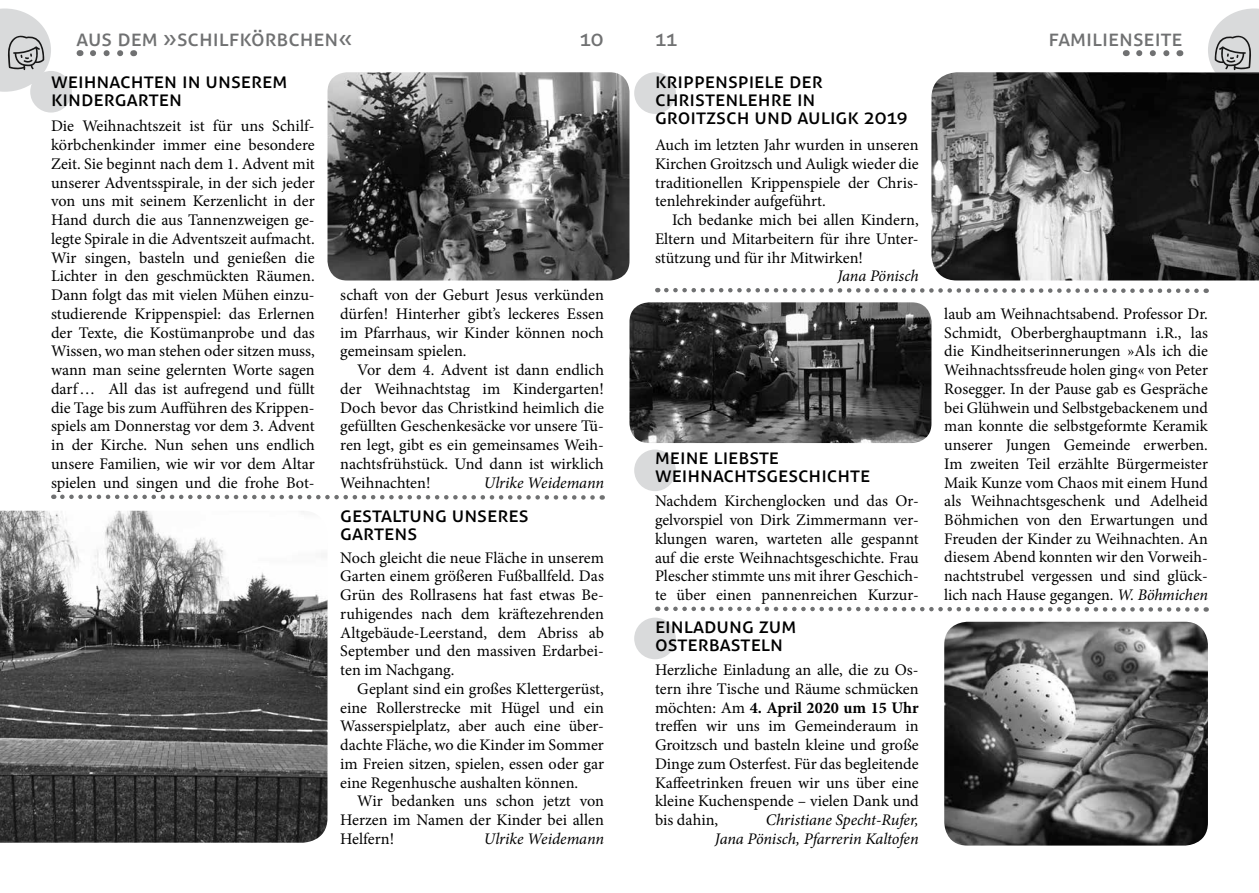
<style>
.page{position:relative;width:1259px;height:893px;background:#fff}
.page>*{position:absolute;margin:0;border:0;box-sizing:border-box;transform-origin:0 0}
.t1{font:22.5px "Aller";letter-spacing:.005em;color:#707172}
.t2{font:21px/18px "Aller";color:#000}
.t3{font:16.2px/18.8px "Minion Pro";color:#000;text-align:justify}
.t4{font:italic 16.2px/18.8px "Minion Pro";letter-spacing:-.01em;color:#000;text-align:right}
.s1{font-style:italic}
.s2{font-weight:700}
</style>
<div class="page">
<div style="left:634px;top:449px;width:42px;height:42px;background:#d9dadb;border-radius:50%"></div>
<div style="left:634px;top:618px;width:42px;height:41px;background:#d9dadb;border-radius:50%"></div>
<div style="left:30px;top:71px;width:42px;height:42px;background:#d9dadb;border-radius:50%"></div>
<div style="left:634px;top:72px;width:42px;height:42px;background:#d9dadb;border-radius:50%"></div>
<svg style="left:93px;top:50px;width:31px;height:6px"></svg>
<svg style="left:1139px;top:50px;width:31px;height:6px"></svg>
<svg style="left:0;top:9px;width:51px;height:83px"></svg>
<svg style="left:1208px;top:9px;width:51px;height:63px;background:#cbcbcc"></svg>
<svg style="left:53px;top:494px;width:550px;height:6px"></svg>
<img style="left:327px;top:72px;width:302px;height:208px">
<img style="left:931px;top:72px;width:328px;height:208px">
<svg style="left:657px;top:287px;width:549px;height:6px"></svg>
<svg style="left:657px;top:606px;width:549px;height:6px"></svg>
<img style="left:944px;top:622px;width:264px;height:224px">
<img style="left:629px;top:302px;width:302px;height:141px">
<img style="left:0;top:511px;width:327px;height:332px">
<h1 class="t1" style="left:77px;top:24px;width:277px">aus dem »schilfkörbchen«</h1>
<h1 class="t1" style="left:579px;top:24px;width:26px">10</h1>
<h1 class="t1" style="left:655px;top:24px;width:24px">11</h1>
<h1 class="t1" style="left:1048px;top:24px;width:135px">familienseite</h1>
<p class="t2" style="left:51px;top:71px;width:238px">Weihnachten in unserem<br>Kindergarten</p>
<p class="t3" style="left:51px;top:117px;width:265px">Die Weihnachtszeit ist für uns Schilf&shy;körbchenkinder immer eine besondere Zeit. Sie beginnt nach dem 1. Advent mit unserer Adventsspirale, in der sich jeder von uns mit seinem Kerzenlicht in der Hand durch die aus Tannenzweigen ge&shy;legte Spirale in die Adventszeit aufmacht.<br>Wir singen, basteln und genießen die Lichter in den geschmückten Räumen.<br>Dann folgt das mit vielen Mühen einzu&shy;studierende Krippenspiel: das Erlernen der Texte, die Kostümanprobe und das Wissen, wo man stehen oder sitzen muss, wann man seine gelernten Worte sagen darf… All das ist aufregend und füllt die Tage bis zum Aufführen des Krippen&shy;spiels am Donnerstag vor dem 3. Advent in der Kirche. Nun sehen uns endlich unsere Familien, wie wir vor dem Altar spielen und singen und die frohe Bot-</p>
<p class="t2" style="left:655px;top:71px;width:254px">Krippenspiele der<br>Christenlehre in<br>Groitzsch und Auligk 2019</p>
<p class="t3" style="left:655px;top:136px;width:265px">Auch im letzten Jahr wurden in unseren Kirchen Groitzsch und Auligk wieder die traditionellen Krippenspiele der Chris&shy;tenlehrekinder aufgeführt.</p>
<p class="t3" style="left:655px;top:211px;width:265px;text-indent:17px">Ich bedanke mich bei allen Kindern, Eltern und Mitarbeitern für ihre Unter&shy;stützung und für ihr Mitwirken!</p>
<p class="t4" style="left:837px;top:267px;width:83px">Jana Pönisch</p>
<p class="t3" style="left:340px;top:286px;width:265px">schaft von der Geburt Jesus verkünden dürfen! Hinterher gibt’s leckeres Essen im Pfarrhaus, wir Kinder können noch gemeinsam spielen.</p>
<p class="t3" style="left:340px;top:361px;width:265px;text-indent:17px">Vor dem 4. Advent ist dann endlich der Weihnachtstag im Kindergarten!<br>Doch bevor das Christkind heimlich die gefüllten Geschenkesäcke vor unsere Tü&shy;ren legt, gibt es ein gemeinsames Weih&shy;nachtsfrühstück. Und dann ist wirklich Weihnachten!</p>
<p class="t3" style="left:944px;top:304px;width:265px">laub am Weihnachtsabend. Professor Dr.<br>Schmidt, Oberberghauptmann i.R., las die Kindheitserinnerungen »Als ich die Weihnachtssfreude holen ging« von Peter Rosegger. In der Pause gab es Gespräche bei Glühwein und Selbstgebackenem und man konnte die selbstgeformte Keramik unserer Jungen Gemeinde erwerben.<br>Im zweiten Teil erzählte Bürgermeister Maik Kunze vom Chaos mit einem Hund als Weihnachtsgeschenk und Adelheid Böhmichen von den Erwartungen und Freuden der Kinder zu Weihnachten. An diesem Abend konnten wir den Vorweih&shy;nachtstrubel vergessen und sind glück&shy;lich nach Hause gegangen. <span class="s1">W. Böhmichen</span></p>
<p class="t2" style="left:655px;top:448px;width:217px">Meine liebste<br>Weihnachtsgeschichte</p>
<p class="t3" style="left:655px;top:492px;width:265px">Nachdem Kirchenglocken und das Or&shy;gelvorspiel von Dirk Zimmermann ver&shy;klungen waren, warteten alle gespannt auf die erste Weihnachtsgeschichte. Frau Plescher stimmte uns mit ihrer Geschich&shy;te über einen pannenreichen Kurzur-</p>
<p class="t4" style="left:484px;top:473px;width:122px">Ulrike Weidemann</p>
<p class="t2" style="left:340px;top:505px;width:190px">Gestaltung unseres<br>Gartens</p>
<p class="t3" style="left:340px;top:548px;width:265px">Noch gleicht die neue Fläche in unserem Garten einem größeren Fußballfeld. Das Grün des Rollrasens hat fast etwas Be&shy;ruhigendes nach dem kräftezehrenden Altgebäude-Leerstand, dem Abriss ab September und den massiven Erdarbei&shy;ten im Nachgang.</p>
<p class="t3" style="left:340px;top:679px;width:265px;text-indent:17px">Geplant sind ein großes Klettergerüst, eine Rollerstrecke mit Hügel und ein Wasserspielplatz, aber auch eine über&shy;dachte Fläche, wo die Kinder im Sommer im Freien sitzen, spielen, essen oder gar eine Regenhusche aushalten können.</p>
<p class="t3" style="left:340px;top:792px;width:265px;text-indent:17px">Wir bedanken uns schon jetzt von Herzen im Namen der Kinder bei allen Helfern!</p>
<p class="t2" style="left:655px;top:617px;width:143px">Einladung zum<br>Osterbasteln</p>
<p class="t3" style="left:655px;top:661px;width:265px">Herzliche Einladung an alle, die zu Os&shy;tern ihre Tische und Räume schmücken möchten: Am <span class="s2">4. April 2020 um 15 Uhr </span>treffen wir uns im Gemeinderaum in Groitzsch und basteln kleine und große Dinge zum Osterfest. Für das begleitende Kaffeetrinken freuen wir uns über eine kleine Kuchenspende – vielen Dank und bis dahin,</p>
<p class="t4" style="left:715px;top:810px;width:205px">Christiane Specht-Rufer,<br>Jana Pönisch, Pfarrerin Kaltofen</p>
<p class="t4" style="left:484px;top:829px;width:122px">Ulrike Weidemann</p>
</div>
